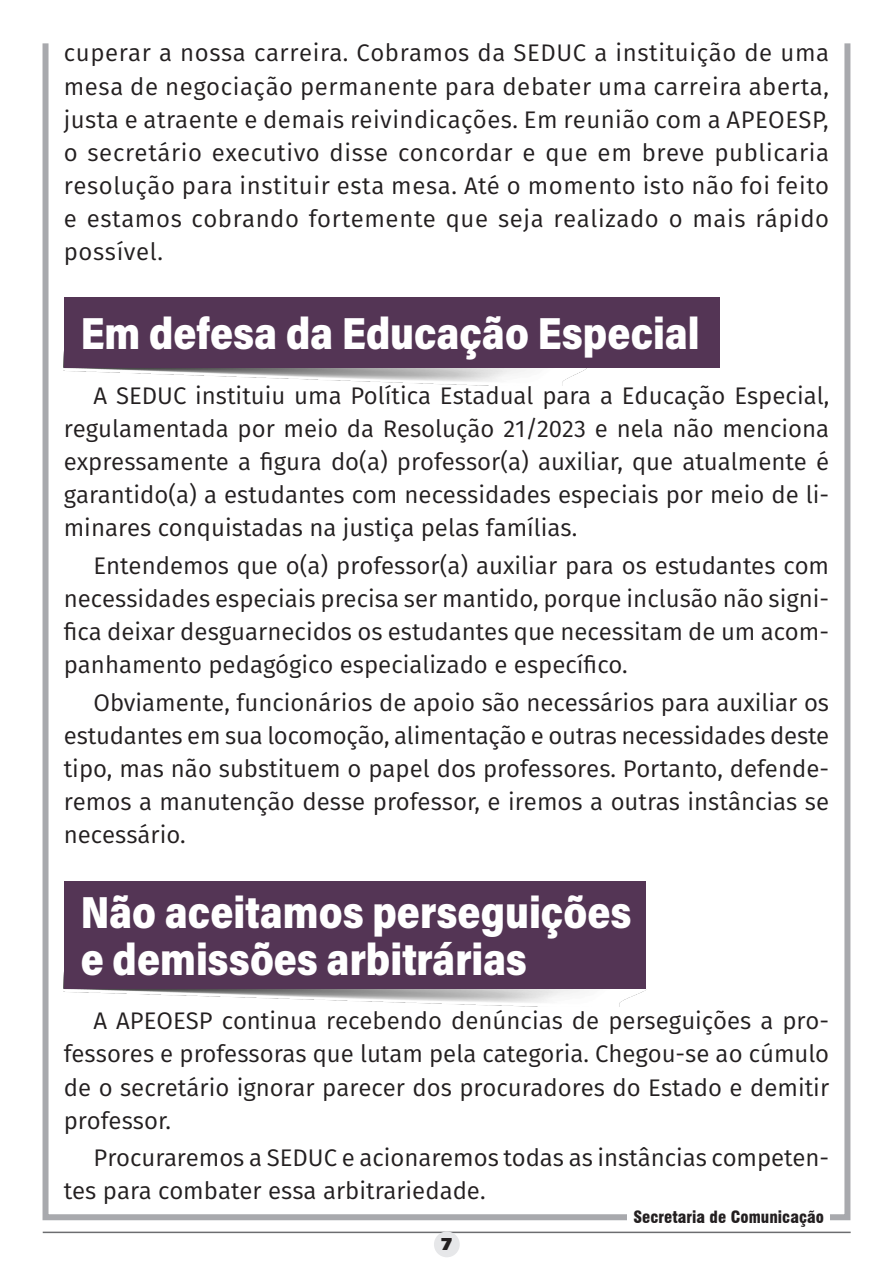
<style>
.page{position:relative;width:893px;height:1263px;background:#fff}
.page>*{position:absolute;margin:0;border:0;box-sizing:border-box;transform-origin:0 0}
.Subtítulo_2{font:900 45px/46.7px "Acumin Pro Semi Cond";color:#fff;scale:.9 1}
.Corpo_do_texto{font:24px/33.2px "Fira Sans";color:#231f20;text-align:justify}
.t1{font:700 18px "U001 DOT Ultr";color:#231f20}
.t2{font:900 condensed 16.5px "Swiss 721 BT";color:#231f20}
</style>
<div class="page">
<div style="left:43px;top:40px;width:807px;height:1180px;border:6px solid #a8a9ad"></div>
<hr style="left:43px;top:1231px;width:808px;height:2px;background:#6c6d70">
<div style="left:434px;top:1231px;width:26px;height:26px;background:#e6e7e9;border-radius:50%"></div>
<div style="left:628px;top:1209px;width:202px;height:18px;background:#fff"></div>
<img style="left:64px;top:972px;width:582px;height:34px">
<div style="left:64px;top:881px;width:581px;height:108px;background:#543555"></div>
<img style="left:64px;top:368px;width:523px;height:18px">
<div style="left:64px;top:298px;width:656px;height:70px;background:#543555"></div>
<p class="Corpo_do_texto" style="left:64px;top:36px;width:767px">cuperar a nossa carreira. Cobramos da SEDUC a instituição de uma mesa de negociação permanente para debater uma carreira aberta, justa e atraente e demais reivindicações. Em reunião com a APEOESP, o secretário executivo disse concordar e que em breve publicaria resolução para instituir esta mesa. Até o momento isto não foi feito e estamos cobrando fortemente que seja realizado o mais rápido possível.</p>
<p class="Subtítulo_2" style="left:81px;top:308px;width:689px">Em defesa da Educação Especial</p>
<p class="Corpo_do_texto" style="left:64px;top:378px;width:767px;text-indent:30px">A SEDUC instituiu uma Política Estadual para a Educação Especial, regulamentada por meio da Resolução 21/2023 e nela não menciona expressamente a figura do(a) professor(a) auxiliar, que atualmente é garantido(a) a estudantes com necessidades especiais por meio de li&shy;minares conquistadas na justiça pelas famílias.</p>
<p class="Corpo_do_texto" style="left:64px;top:548px;width:767px;text-indent:30px">Entendemos que o(a) professor(a) auxiliar para os estudantes com necessidades especiais precisa ser mantido, porque inclusão não signi&shy;fica deixar desguarnecidos os estudantes que necessitam de um acom&shy;panhamento pedagógico especializado e específico.</p>
<p class="Corpo_do_texto" style="left:64px;top:685px;width:767px;text-indent:30px">Obviamente, funcionários de apoio são necessários para auxiliar os estudantes em sua locomoção, alimentação e outras necessidades deste tipo, mas não substituem o papel dos professores. Portanto, defende&shy;remos a manutenção desse professor, e iremos a outras instâncias se necessário.</p>
<p class="Subtítulo_2" style="left:81px;top:887px;width:613px">Não aceitamos perseguições e demissões arbitrárias</p>
<p class="Corpo_do_texto" style="left:64px;top:1004px;width:767px;text-indent:30px">A APEOESP continua recebendo denúncias de perseguições a pro&shy;fessores e professoras que lutam pela categoria. Chegou-se ao cúmulo de o secretário ignorar parecer dos procuradores do Estado e demitir professor.</p>
<p class="Corpo_do_texto" style="left:64px;top:1140px;width:767px;text-indent:30px">Procuraremos a SEDUC e acionaremos todas as instâncias competen&shy;tes para combater essa arbitrariedade.</p>
<p class="t1" style="left:441px;top:1233px;width:13px">7</p>
<p class="t2" style="left:633px;top:1207px;width:192px">Secretaria de Comunicação</p>
</div>
